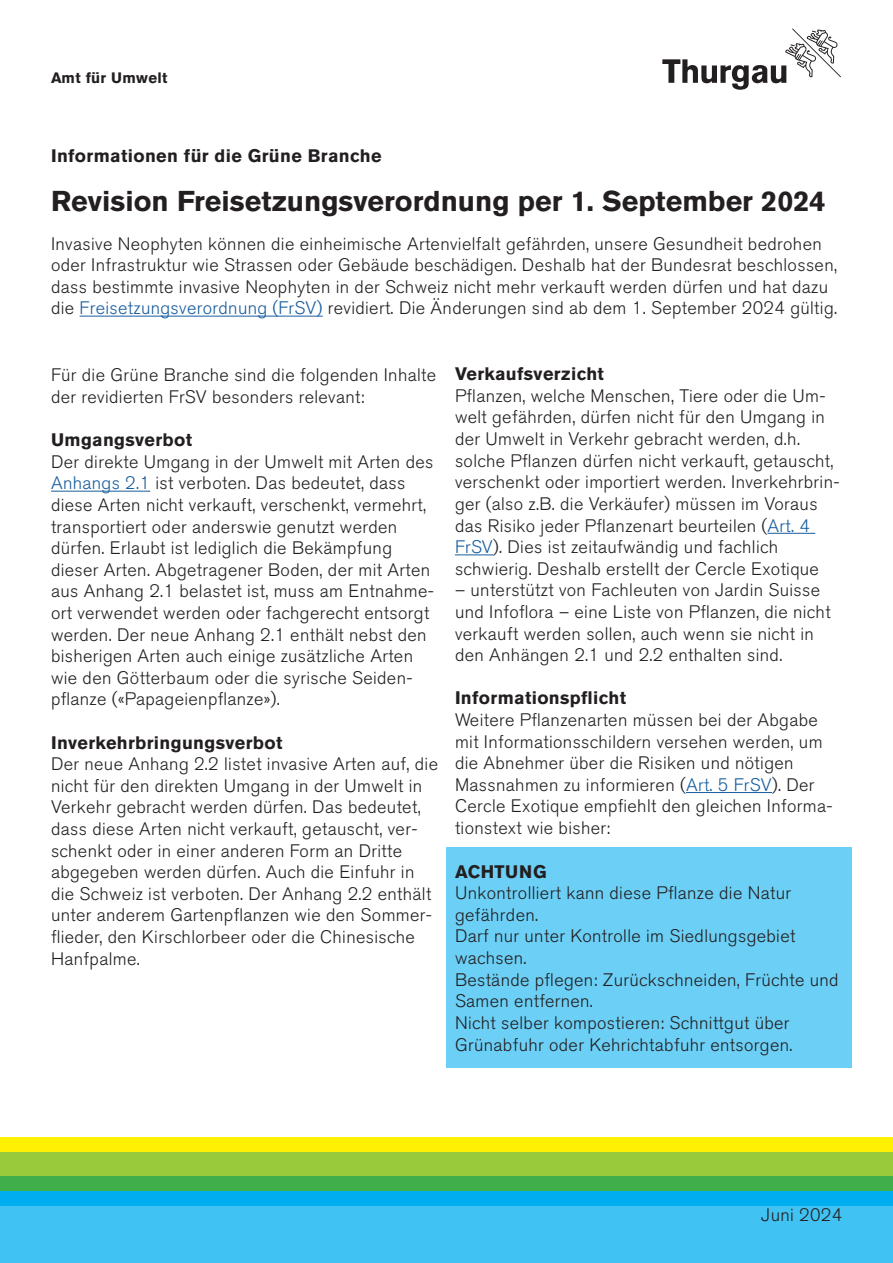
<style>
.page{position:relative;width:893px;height:1263px;background:#fff}
.page>*{position:absolute;margin:0;border:0;box-sizing:border-box;transform-origin:0 0}
.t1{font:700 28.5px "Akzidenz Grotesk BQ";color:#231f20}
.t2{font:300 18px/21.6px "Akzidenz Grotesk BQ";letter-spacing:.02em;color:#231f20}
.t3{font:700 18px "Akzidenz Grotesk BQ";letter-spacing:.02em;color:#231f20}
.t4{font:700 15px "Akzidenz Grotesk BQ";letter-spacing:.02em;color:#231f20}
.s1{color:#175d9e}
</style>
<div class="page">
<div style="left:0;top:1205px;width:893px;height:58px;background:#40c2f3"></div>
<div style="left:0;top:1137px;width:893px;height:15px;background:#fff101"></div>
<div style="left:0;top:1176px;width:893px;height:14px;background:#40ae49"></div>
<div style="left:0;top:1152px;width:893px;height:24px;background:#99ca3b"></div>
<div style="left:0;top:1190px;width:893px;height:15px;background:#00aeef"></div>
<svg style="left:662px;top:29px;width:179px;height:61px"></svg>
<hr style="left:80px;top:316px;width:243px;height:1px;background:#175d9e">
<hr style="left:51px;top:491px;width:99px;height:1px;background:#175d9e">
<hr style="left:767px;top:533px;width:48px;height:1px;background:#175d9e">
<hr style="left:455px;top:554px;width:38px;height:1px;background:#175d9e">
<hr style="left:686px;top:792px;width:86px;height:1px;background:#175d9e">
<div style="left:446px;top:847px;width:405px;height:220px;background:#6bcff6"></div>
<p class="t4" style="left:51px;top:69px;width:118px">Amt für Umwelt</p>
<p class="t3" style="left:51px;top:146px;width:332px">Informationen für die Grüne Branche</p>
<h1 class="t1" style="left:51px;top:184px;width:776px">Revision Freisetzungsverordnung per 1. September 2024</h1>
<p class="t2" style="left:51px;top:233px;width:788px">Invasive Neophyten können die einheimische Artenvielfalt gefährden, unsere Gesundheit bedrohen oder Infrastruktur wie Strassen oder Gebäude beschädigen. Deshalb hat der Bundesrat beschlossen, dass bestimmte invasive Neophyten in der Schweiz nicht mehr verkauft werden dürfen und hat dazu die <span class="s1">Freisetzungsverordnung (FrSV)</span> revidiert. Die Änderungen sind ab dem 1. September 2024 gültig.</p>
<p class="t2" style="left:51px;top:365px;width:387px">Für die Grüne Branche sind die folgenden Inhalte der revidierten FrSV besonders relevant:</p>
<p class="t3" style="left:51px;top:429px;width:143px">Umgangsverbot</p>
<p class="t2" style="left:51px;top:451px;width:385px">Der direkte Umgang in der Umwelt mit Arten des <span class="s1">Anhangs 2.1</span> ist verboten. Das bedeutet, dass diese Arten nicht verkauft, verschenkt, vermehrt, transportiert oder anderswie genutzt werden dürfen. Erlaubt ist lediglich die Bekämpfung dieser Arten. Abgetragener Boden, der mit Arten aus Anhang 2.1 belastet ist, muss am Entnahme&shy;ort verwendet werden oder fachgerecht entsorgt werden. Der neue Anhang 2.1 enthält nebst den bisherigen Arten auch einige zusätzliche Arten wie den Götterbaum oder die syrische Seiden&shy;pflanze («Papageienpflanze»).</p>
<p class="t3" style="left:51px;top:732px;width:233px">Inverkehrbringungsverbot</p>
<p class="t2" style="left:51px;top:753px;width:388px">Der neue Anhang 2.2 listet invasive Arten auf, die nicht für den direkten Umgang in der Umwelt in Verkehr gebracht werden dürfen. Das bedeutet, dass diese Arten nicht verkauft, getauscht, ver&shy;schenkt oder in einer anderen Form an Dritte abgegeben werden dürfen. Auch die Einfuhr in die Schweiz ist verboten. Der Anhang 2.2 enthält unter anderem Gartenpflanzen wie den Sommer&shy;flieder, den Kirschlorbeer oder die Chinesische Hanfpalme.</p>
<p class="t3" style="left:455px;top:364px;width:151px">Verkaufsverzicht</p>
<p class="t2" style="left:455px;top:385px;width:386px">Pflanzen, welche Menschen, Tiere oder die Um&shy;welt gefährden, dürfen nicht für den Umgang in der Umwelt in Verkehr gebracht werden, d.h. solche Pflanzen dürfen nicht verkauft, getauscht, verschenkt oder importiert werden. Inverkehrbrin&shy;ger (also z.B. die Verkäufer) müssen im Voraus das Risiko jeder Pflanzenart beurteilen (<span class="s1">Art. 4<br>FrSV</span>). Dies ist zeitaufwändig und fachlich schwierig. Deshalb erstellt der Cercle Exotique</p>
<p class="t2" style="left:455px;top:580px;width:377px">– unterstützt von Fachleuten von Jardin Suisse und Infoflora – eine Liste von Pflanzen, die nicht verkauft werden sollen, auch wenn sie nicht in den Anhängen 2.1 und 2.2 enthalten sind.</p>
<p class="t3" style="left:455px;top:688px;width:173px">Informationspflicht</p>
<p class="t2" style="left:455px;top:709px;width:379px">Weitere Pflanzenarten müssen bei der Abgabe mit Informationsschildern versehen werden, um die Abnehmer über die Risiken und nötigen Massnahmen zu informieren (<span class="s1">Art. 5 FrSV</span>). Der Cercle Exotique empfiehlt den gleichen Informa&shy;tionstext wie bisher:</p>
<p class="t3" style="left:455px;top:861px;width:93px">ACHTUNG</p>
<p class="t2" style="left:455px;top:883px;width:385px">Unkontrolliert kann diese Pflanze die Natur gefährden.<br>Darf nur unter Kontrolle im Siedlungsgebiet wachsen.<br>Bestände pflegen: Zurückschneiden, Früchte und Samen entfernen.<br>Nicht selber kompostieren: Schnittgut über Grünabfuhr oder Kehrichtabfuhr entsorgen.</p>
<p class="t2" style="left:761px;top:1204px;width:82px">Juni 2024</p>
</div>
